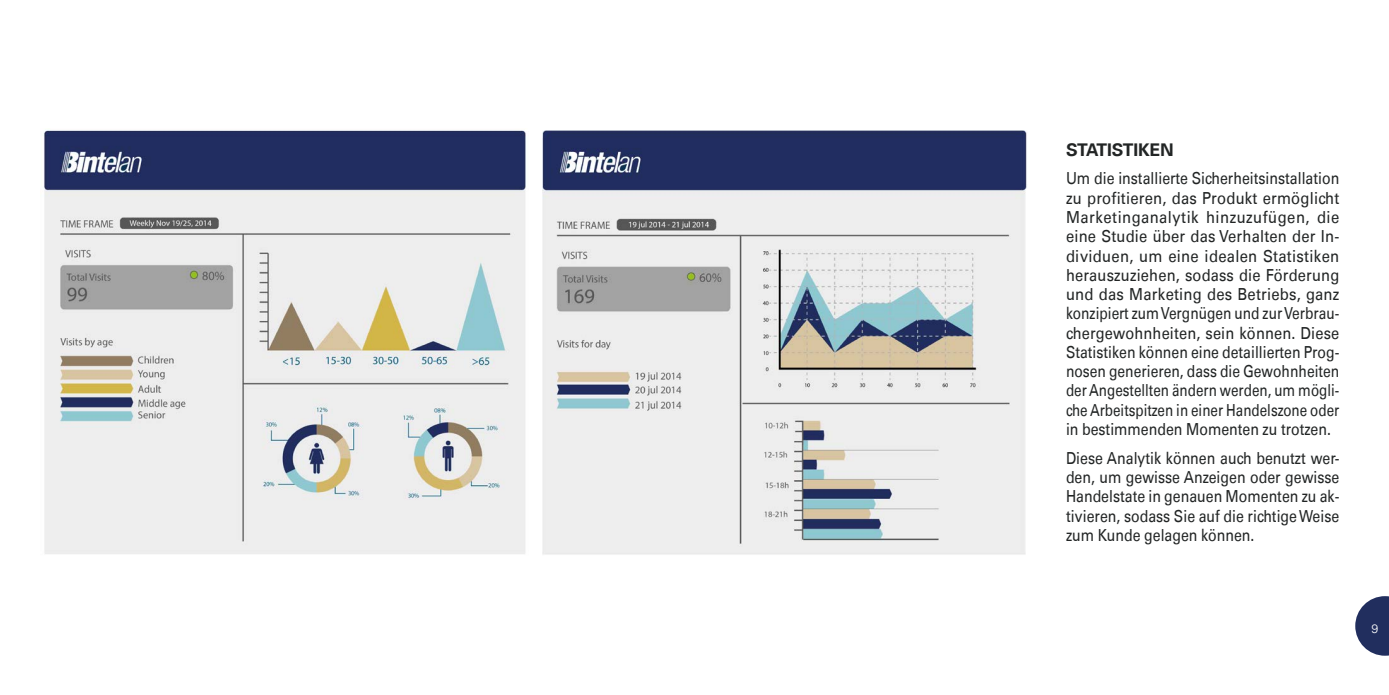
<style>
.page{position:relative;width:1389px;height:695px;background:#fff}
.page>*{position:absolute;margin:0;border:0;box-sizing:border-box;transform-origin:0 0}
.t1{font:700 17.5px "Univers LT";letter-spacing:-.01em;color:#222525}
.t2{font:16.62px/19.2px "Univers LT";color:#222525;text-align:justify;scale:.85 1}
.t3{font:300 12.25px "Univers LT";color:#fff}
</style>
<div class="page">
<svg style="left:1355px;top:596px;width:34px;height:59px"></svg>
<img style="left:543px;top:130px;width:484px;height:425px">
<img style="left:43px;top:130px;width:483px;height:424px">
<p class="t1" style="left:1066px;top:139px;width:109px">STATISTIKEN</p>
<p class="t2" style="left:1066px;top:169px;width:323px">Um die installierte Sicherheitsinstallation zu profitieren, das Produkt ermöglicht Marketinganalytik hinzuzufügen, die eine Studie über das Verhalten der In&shy;dividuen, um eine idealen Statistiken herauszuziehen, sodass die Förderung und das Marketing des Betriebs, ganz konzipiert zum Vergnügen und zur Verbrau&shy;chergewohnheiten, sein können. Diese Statistiken können eine detaillierten Prog&shy;nosen generieren, dass die Gewohnheiten der Angestellten ändern werden, um mögli&shy;che Arbeitspitzen in einer Handelszone oder in bestimmenden Momenten zu trotzen.</p>
<p class="t2" style="left:1066px;top:448px;width:323px">Diese Analytik können auch benutzt wer&shy;den, um gewisse Anzeigen oder gewisse Handelstate in genauen Momenten zu ak&shy;tivieren, sodass Sie auf die richtige Weise zum Kunde gelagen können.</p>
<p class="t3" style="left:1372px;top:620px;width:8px">9</p>
</div>
